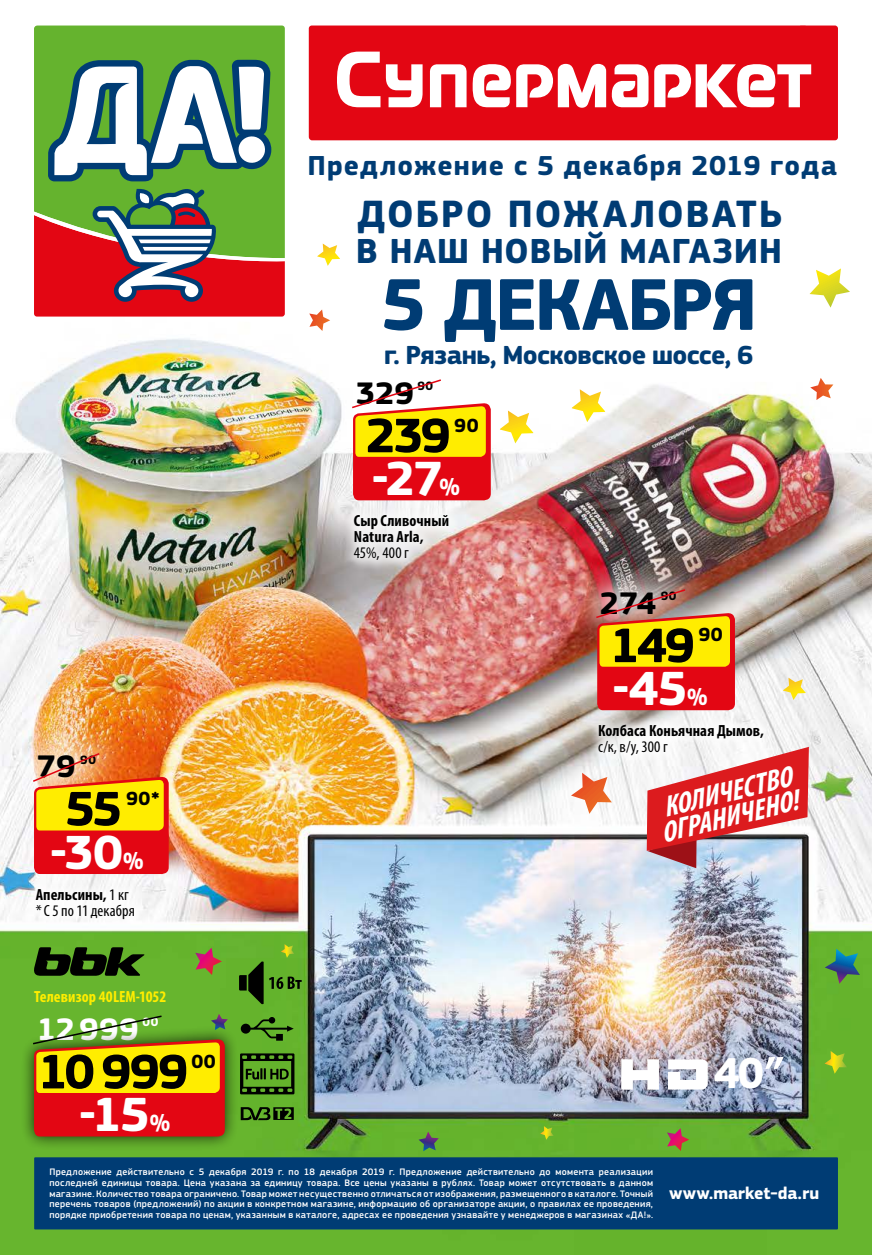
<style>
.page{position:relative;width:872px;height:1255px;background:#fff}
.page>*{position:absolute;margin:0;border:0;box-sizing:border-box;transform-origin:0 0}
.t1{font:700 76.05px "PF Square Sans Pro";letter-spacing:-.035em;color:#003c74}
.t2{font:700 50.4px "PF Square Sans Pro";letter-spacing:-.055em;color:#000}
.t3{font:700 49.8px "PF Square Sans Pro";letter-spacing:-.025em;color:#fff;scale:.75 1}
.t4{font:700 48.3px "Myriad Pro";color:#fff}
.t5{font:700 45px "PF Square Sans Pro";color:#fff}
.t6{font:700 39.6px "PF Square Sans Pro";letter-spacing:.035em;color:#003c74}
.t7{font:700 36.15px "PF Square Sans Pro";letter-spacing:.015em;color:#003c74}
.t8{font:700 32.4px "PF Square Sans Pro";letter-spacing:-.005em;color:#000}
.t9{font:700 32.4px "PF Square Sans Pro";color:#fff}
.t10{font:italic 700 condensed 29.55px/24.6px "Myriad Pro";color:#fff}
.t11{font:700 28.5px "PF Square Sans Pro";letter-spacing:.04em;color:#003c74}
.t12{font:700 27.15px "PF Square Sans Pro";letter-spacing:-.025em;color:#003c74}
.t13{font:700 19.8px "PF Square Sans Pro";letter-spacing:.03em;color:#000}
.t14{font:700 17.55px "PF Square Sans Pro";letter-spacing:-.005em;color:#fff}
.t15{font:condensed 16.2px/16.2px "Myriad Pro";letter-spacing:.005em;color:#000}
.t16{font:700 condensed 16.2px/16.2px "Myriad Pro";letter-spacing:.01em;color:#000}
.t17{font:700 condensed 16.2px "Myriad Pro";letter-spacing:.005em;color:#ffed00}
.t18{font:700 12.6px "PF Square Sans Pro";color:#000}
.t19{font:700 12.6px "PF Square Sans Pro";color:#fff}
.t20{font:500 9.75px/10.5px "PF Square Sans Pro";letter-spacing:.03em;color:#fff;text-align:justify}
.s1{font-size:24.3px}
.s2{font-weight:700}
</style>
<div class="page">
<img style="left:0;top:25px;width:872px;height:1229px">
<svg style="left:810px;top:378px;width:23px;height:22px"></svg>
<svg style="left:809px;top:268px;width:41px;height:39px"></svg>
<svg style="left:500px;top:410px;width:33px;height:33px"></svg>
<svg style="left:572px;top:389px;width:33px;height:33px"></svg>
<svg style="left:317px;top:243px;width:23px;height:23px"></svg>
<svg style="left:309px;top:309px;width:21px;height:22px"></svg>
<svg style="left:34px;top:947px;width:110px;height:28px;background:#243f0f"></svg>
<div style="left:20px;top:1025px;width:218px;height:125px;background:#000;opacity:.75"></div>
<div style="left:342px;top:503px;width:118px;height:69px;background:#fff;opacity:.75"></div>
<svg style="left:321px;top:348px;width:29px;height:91px"></svg>
<svg style="left:350px;top:378px;width:141px;height:123px"></svg>
<svg style="left:765px;top:1056px;width:18px;height:13px"></svg>
<svg style="left:621px;top:1059px;width:38px;height:30px"></svg>
<svg style="left:668px;top:1059px;width:39px;height:30px"></svg>
<svg style="left:824px;top:948px;width:36px;height:35px"></svg>
<svg style="left:195px;top:947px;width:27px;height:27px"></svg>
<svg style="left:667px;top:1128px;width:22px;height:22px"></svg>
<svg style="left:540px;top:1125px;width:14px;height:14px"></svg>
<svg style="left:824px;top:1050px;width:23px;height:23px"></svg>
<svg style="left:31px;top:1013px;width:197px;height:124px;background:#c58012"></svg>
<svg style="left:418px;top:1131px;width:21px;height:20px"></svg>
<svg style="left:241px;top:1016px;width:53px;height:24px"></svg>
<svg style="left:240px;top:1053px;width:54px;height:41px;background:#376218"></svg>
<svg style="left:241px;top:1107px;width:53px;height:13px"></svg>
<svg style="left:239px;top:944px;width:63px;height:60px;background:#528f23"></svg>
<div style="left:24px;top:877px;width:122px;height:54px;background:#fff"></div>
<img style="left:2px;top:721px;width:128px;height:91px">
<svg style="left:31px;top:751px;width:138px;height:123px;background:#f07f25"></svg>
<div style="left:586px;top:712px;width:188px;height:54px;background:#fff;opacity:.75"></div>
<img style="left:565px;top:558px;width:151px;height:91px">
<svg style="left:594px;top:588px;width:141px;height:122px;background:#e17c2d"></svg>
<svg style="left:783px;top:677px;width:22px;height:23px"></svg>
<svg style="left:571px;top:772px;width:41px;height:41px"></svg>
<svg style="left:646px;top:746px;width:163px;height:122px"></svg>
<div style="left:34px;top:26px;width:251px;height:162px;background:#65b32e"></div>
<svg style="left:34px;top:188px;width:251px;height:128px;background:#a65f45"></svg>
<svg style="left:48px;top:60px;width:223px;height:121px"></svg>
<div style="left:309px;top:26px;width:529px;height:114px;background:#e30613"></div>
<svg style="left:337px;top:52px;width:43px;height:55px"></svg>
<svg style="left:430px;top:64px;width:36px;height:43px"></svg>
<svg style="left:386px;top:64px;width:36px;height:43px"></svg>
<svg style="left:472px;top:64px;width:134px;height:44px"></svg>
<svg style="left:612px;top:64px;width:36px;height:43px"></svg>
<svg style="left:654px;top:64px;width:157px;height:43px"></svg>
<div style="left:34px;top:1157px;width:804px;height:72px;background:#003c74"></div>
<div style="left:348px;top:190px;width:443px;height:188px;background:#fff"></div>
<h3 class="t11" style="left:307px;top:149px;width:531px">Предложение с 5 декабря 2019 года</h3>
<h3 class="t6" style="left:357px;top:190px;width:426px">ДОБРО ПОЖАЛОВАТЬ</h3>
<h3 class="t7" style="left:356px;top:229px;width:428px">В НАШ НОВЫЙ МАГАЗИН</h3>
<h1 class="t1" style="left:381px;top:259px;width:378px">5 ДЕКАБРЯ</h1>
<h3 class="t12" style="left:384px;top:339px;width:371px">г. Рязань, Московское шоссе, 6</h3>
<h3 class="t8" style="left:356px;top:373px;width:59px">329</h3>
<p class="t18" style="left:417px;top:378px;width:17px">90</p>
<h2 class="t2" style="left:366px;top:405px;width:86px">239</h2>
<h3 class="t13" style="left:454px;top:413px;width:26px">90</h3>
<h3 class="t3" style="left:372px;top:449px;width:118px">-27<span class="s1">%</span></h3>
<h3 class="t8" style="left:37px;top:747px;width:40px">79</h3>
<p class="t18" style="left:80px;top:752px;width:17px">90</p>
<h2 class="t2" style="left:65px;top:778px;width:59px">55</h2>
<h3 class="t13" style="left:126px;top:786px;width:35px">90*</h3>
<h3 class="t3" style="left:51px;top:822px;width:125px">-30<span class="s1">%</span></h3>
<h3 class="t15" style="left:36px;top:886px;width:101px"><span class="s2">Апельсины,</span> 1 кг *C 5 по 11 декабря</h3>
<h3 class="t17" style="left:34px;top:986px;width:134px">Телевизор 40LEM-1052</h3>
<h3 class="t9" style="left:37px;top:1009px;width:103px">12 999</h3>
<p class="t19" style="left:142px;top:1014px;width:17px">00</p>
<h2 class="t2" style="left:38px;top:1041px;width:152px">10 999</h2>
<h3 class="t13" style="left:191px;top:1049px;width:26px">00</h3>
<h3 class="t3" style="left:80px;top:1084px;width:122px">-15<span class="s1">%</span></h3>
<h3 class="t16" style="left:354px;top:512px;width:97px">Сыр Сливочный<br>Natura Arla,</h3>
<h3 class="t15" style="left:354px;top:544px;width:57px">45%, 400 г</h3>
<h3 class="t8" style="left:600px;top:583px;width:58px">274</h3>
<p class="t18" style="left:661px;top:588px;width:17px">90</p>
<h2 class="t2" style="left:610px;top:615px;width:86px">149</h2>
<h3 class="t13" style="left:698px;top:623px;width:26px">90</h3>
<h3 class="t3" style="left:613px;top:658px;width:128px">-45<span class="s1">%</span></h3>
<h3 class="t16" style="left:598px;top:722px;width:167px">Колбаса Коньячная Дымов,</h3>
<h3 class="t15" style="left:598px;top:738px;width:71px">с/к, в/у, 300 г</h3>
<h3 class="t10" style="left:652px;top:797px;width:141px;rotate:-14deg">КОЛИЧЕСТВО<br>ОГРАНИЧЕНО!</h3>
<h3 class="t4" style="left:625px;top:778px;width:51px">40</h3>
<h3 class="t5" style="left:714px;top:1046px;width:51px">40</h3>
<p class="t20" style="left:49px;top:1167px;width:605px">Предложение действительно с 5 декабря 2019 г. по 18 декабря 2019 г. Предложение действительно до момента реализации последней единицы товара. Цена указана за единицу товара. Все цены указаны в рублях. Товар может отсутствовать в данном магазине. Количество товара ограничено. Товар может несущественно отличаться от изображения, размещенного в каталоге. Точный перечень товаров (предложений) по акции в конкретном магазине, информацию об организаторе акции, о правилах ее проведения, порядке приобретения товара по ценам, указанным в каталоге, адресах ее проведения узнавайте у менеджеров в магазинах «ДА!».</p>
<h3 class="t14" style="left:669px;top:1182px;width:151px">www.market-da.ru</h3>
</div>
